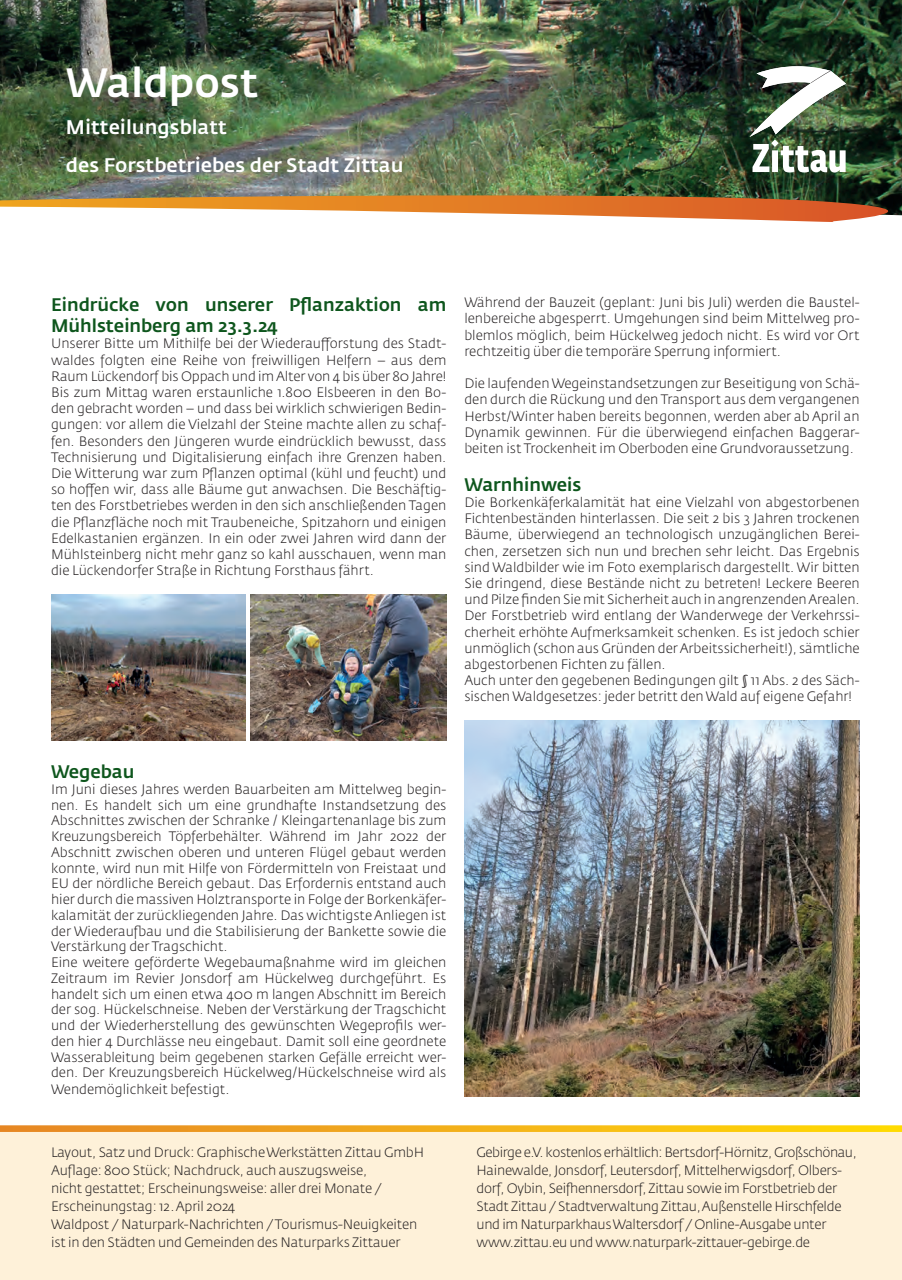
<style>
.page{position:relative;width:902px;height:1280px;background:#fff}
.page>*{position:absolute;margin:0;border:0;box-sizing:border-box;transform-origin:0 0}
.t1{font:500 40.5px "Fedra Sans";color:#fff}
.t2{font:500 19.5px/37.5px "Fedra Sans";color:#fff}
.t3{font:500 18px/21.6px "Fedra Sans Std";color:#0e561d}
.t4{font:300 13.5px/16.2px "Fedra Sans Std";color:#231f20;text-align:justify}
.t5{font:300 13.5px/18px "Fedra Sans";letter-spacing:-.02em;color:#231f20}
</style>
<div class="page">
<div style="left:0;top:1128px;width:901px;height:152px;background:#fef1d9"></div>
<svg style="left:0;top:1131px;width:901px;height:1px"></svg>
<svg style="left:0;top:1125px;width:901px;height:6px;background:#f3b423"></svg>
<img style="left:0;top:0;width:901px;height:195px">
<svg style="left:0;top:195px;width:901px;height:27px"></svg>
<img style="left:749px;top:66px;width:96px;height:107px">
<img style="left:51px;top:594px;width:195px;height:146px">
<img style="left:251px;top:594px;width:195px;height:146px">
<img style="left:464px;top:720px;width:395px;height:376px">
<h1 class="t1" style="left:66px;top:59px;width:194px">Waldpost</h1>
<h2 class="t2" style="left:66px;top:109px;width:339px">Mitteilungsblatt<br>des Forstbetriebes der Stadt Zittau</h2>
<h3 class="t3" style="left:51px;top:293px;width:397px">Eindrücke von unserer Pflanzaktion am<br>Mühlsteinberg am 23.3.24</h3>
<p class="t4" style="left:51px;top:336px;width:397px">Unserer Bitte um Mithilfe bei der Wiederaufforstung des Stadt&shy;waldes folgten eine Reihe von freiwilligen Helfern – aus dem Raum Lückendorf bis Oppach und im Alter von 4 bis über 80 Jahre!<br>Bis zum Mittag waren erstaunliche 1.800 Elsbeeren in den Bo&shy;den gebracht worden – und dass bei wirklich schwierigen Bedin&shy;gungen: vor allem die Vielzahl der Steine machte allen zu schaf&shy;fen. Besonders den Jüngeren wurde eindrücklich bewusst, dass Technisierung und Digitalisierung einfach ihre Grenzen haben.<br>Die Witterung war zum Pflanzen optimal (kühl und feucht) und so hoffen wir, dass alle Bäume gut anwachsen. Die Beschäftig&shy;ten des Forstbetriebes werden in den sich anschließenden Tagen die Pflanzfläche noch mit Traubeneiche, Spitzahorn und einigen Edelkastanien ergänzen. In ein oder zwei Jahren wird dann der Mühlsteinberg nicht mehr ganz so kahl ausschauen, wenn man die Lückendorfer Straße in Richtung Forsthaus fährt.</p>
<p class="t4" style="left:464px;top:294px;width:397px">Während der Bauzeit (geplant: Juni bis Juli) werden die Baustel&shy;lenbereiche abgesperrt. Umgehungen sind beim Mittelweg pro&shy;blemlos möglich, beim Hückelweg jedoch nicht. Es wird vor Ort rechtzeitig über die temporäre Sperrung informiert.</p>
<p class="t4" style="left:464px;top:375px;width:397px">Die laufenden Wegeinstandsetzungen zur Beseitigung von Schä&shy;den durch die Rückung und den Transport aus dem vergangenen Herbst/Winter haben bereits begonnen, werden aber ab April an Dynamik gewinnen. Für die überwiegend einfachen Baggerar&shy;beiten ist Trockenheit im Oberboden eine Grundvoraussetzung.</p>
<h3 class="t3" style="left:464px;top:474px;width:118px">Warnhinweis</h3>
<p class="t4" style="left:464px;top:494px;width:397px;text-align:left">Die Borkenkäferkalamität hat eine Vielzahl von abgestorbenen Fichtenbeständen hinterlassen. Die seit 2 bis 3 Jahren trockenen Bäume, überwiegend an technologisch unzugänglichen Berei&shy;chen, zersetzen sich nun und brechen sehr leicht. Das Ergebnis sind Waldbilder wie im Foto exemplarisch dargestellt. Wir bitten Sie dringend, diese Bestände nicht zu betreten! Leckere Beeren und Pilze finden Sie mit Sicherheit auch in angrenzenden Arealen.<br>Der Forstbetrieb wird entlang der Wanderwege der Verkehrssi&shy;cherheit erhöhte Aufmerksamkeit schenken. Es ist jedoch schier unmöglich (schon aus Gründen der Arbeitssicherheit!), sämtliche abgestorbenen Fichten zu fällen.<br>Auch unter den gegebenen Bedingungen gilt § 11 Abs. 2 des Säch&shy;sischen Waldgesetzes: jeder betritt den Wald auf eigene Gefahr!</p>
<h3 class="t3" style="left:51px;top:761px;width:85px">Wegebau</h3>
<p class="t4" style="left:51px;top:781px;width:397px;line-height:15.8px;text-align:left">Im Juni dieses Jahres werden Bauarbeiten am Mittelweg begin&shy;nen. Es handelt sich um eine grundhafte Instandsetzung des Abschnittes zwischen der Schranke / Kleingartenanlage bis zum Kreuzungsbereich Töpferbehälter. Während im Jahr 2022 der Abschnitt zwischen oberen und unteren Flügel gebaut werden konnte, wird nun mit Hilfe von Fördermitteln von Freistaat und EU der nördliche Bereich gebaut. Das Erfordernis entstand auch hier durch die massiven Holztransporte in Folge der Borkenkäfer&shy;kalamität der zurückliegenden Jahre. Das wichtigste Anliegen ist der Wiederaufbau und die Stabilisierung der Bankette sowie die Verstärkung der Tragschicht.<br>Eine weitere geförderte Wegebaumaßnahme wird im gleichen Zeitraum im Revier Jonsdorf am Hückelweg durchgeführt. Es handelt sich um einen etwa 400 m langen Abschnitt im Bereich der sog. Hückelschneise. Neben der Verstärkung der Tragschicht und der Wiederherstellung des gewünschten Wegeprofils wer&shy;den hier 4 Durchlässe neu eingebaut. Damit soll eine geordnete Wasserableitung beim gegebenen starken Gefälle erreicht wer&shy;den. Der Kreuzungsbereich Hückelweg/Hückelschneise wird als Wendemöglichkeit befestigt.</p>
<p class="t5" style="left:51px;top:1144px;width:374px">Layout, Satz und Druck: Graphische Werkstätten Zittau GmbH Auflage: 800 Stück; Nachdruck, auch auszugsweise,<br>nicht gestattet; Erscheinungsweise: aller drei Monate / Erscheinungstag: 12. April 2024<br>Waldpost / Naturpark-Nachrichten / Tourismus-Neuigkeiten ist in den Städten und Gemeinden des Naturparks Zittauer</p>
<p class="t5" style="left:476px;top:1144px;width:381px">Gebirge e.V. kostenlos erhältlich: Bertsdorf-Hörnitz, Großschönau, Hainewalde, Jonsdorf, Leutersdorf, Mittelherwigsdorf, Olbers&shy;dorf, Oybin, Seifhennersdorf, Zittau sowie im Forstbetrieb der Stadt Zittau / Stadtverwaltung Zittau, Außenstelle Hirschfelde und im Naturparkhaus Waltersdorf / Online-Ausgabe unter www.zittau.eu und www.naturpark-zittauer-gebirge.de</p>
</div>
